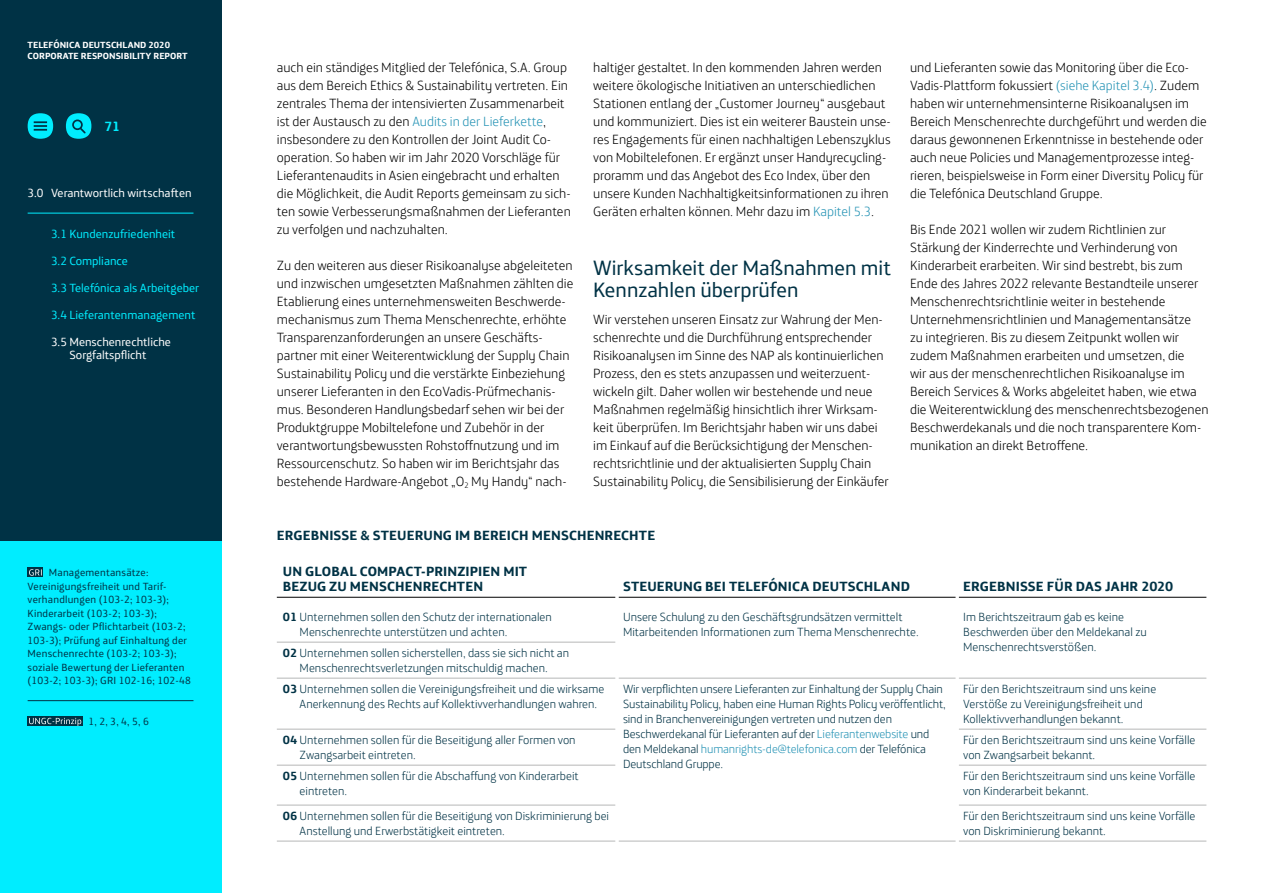
<style>
.page{position:relative;width:1263px;height:893px;background:#fff}
.page>*{position:absolute;margin:0;border:0;box-sizing:border-box;transform-origin:0 0}
.t1{font:21px/22.5px "Telefonica";color:#003245}
.t2{font:300 13.5px/18px "Telefonica";color:#000}
.t3{font:700 13.5px/15px "Telefonica";letter-spacing:.01em;color:#003245}
.t4{font:700 13.5px "Telefonica";color:#00edff}
.t5{font:300 12px/15px "Telefonica";color:#003245}
.t6{font:12px "Telefonica";color:#00edff}
.t7{font:12px/13.5px "Telefonica";color:#fff;text-align:center}
.t8{font:10.5px/13.5px "Telefonica";letter-spacing:.02em;color:#003245}
.t9{font:700 9px/10.8px "Telefonica";color:#fff}
.s1{color:#2593b5}
.s2{font-weight:700}
</style>
<div class="page">
<hr style="left:277px;top:597px;width:338px;height:1px;background:#000">
<hr style="left:618px;top:597px;width:338px;height:1px;background:#000">
<hr style="left:959px;top:597px;width:247px;height:1px;background:#000">
<hr style="left:277px;top:642px;width:338px;height:1px;background:#b6b7b7">
<hr style="left:277px;top:678px;width:338px;height:1px;background:#b6b7b7">
<hr style="left:618px;top:678px;width:338px;height:1px;background:#b6b7b7">
<hr style="left:959px;top:678px;width:247px;height:1px;background:#b6b7b7">
<hr style="left:277px;top:729px;width:338px;height:1px;background:#b6b7b7">
<hr style="left:959px;top:729px;width:247px;height:1px;background:#b6b7b7">
<hr style="left:277px;top:765px;width:338px;height:1px;background:#b6b7b7">
<hr style="left:959px;top:765px;width:247px;height:1px;background:#b6b7b7">
<hr style="left:277px;top:805px;width:338px;height:1px;background:#b6b7b7">
<hr style="left:959px;top:805px;width:247px;height:1px;background:#b6b7b7">
<hr style="left:277px;top:841px;width:338px;height:1px;background:#b6b7b7">
<hr style="left:618px;top:841px;width:338px;height:1px;background:#b6b7b7">
<hr style="left:959px;top:841px;width:247px;height:1px;background:#b6b7b7">
<div style="left:0;top:540px;width:221px;height:353px;background:#00edff"></div>
<div style="left:0;top:0;width:221px;height:540px;background:#003245"></div>
<svg style="left:66px;top:113px;width:25px;height:26px"></svg>
<svg style="left:28px;top:113px;width:25px;height:26px"></svg>
<hr style="left:28px;top:213px;width:165px;height:1px;background:#00edff">
<div style="left:28px;top:568px;width:15px;height:9px;background:#003245"></div>
<svg style="left:29px;top:569px;width:13px;height:7px"></svg>
<svg style="left:28px;top:716px;width:55px;height:10px"></svg>
<svg style="left:29px;top:718px;width:52px;height:8px"></svg>
<hr style="left:28px;top:700px;width:165px;height:1px;background:#003245">
<p class="t9" style="left:28px;top:39px;width:162px">TELEFÓNICA DEUTSCHLAND 2020<br>CORPORATE RESPONSIBILITY REPORT</p>
<p class="t4" style="left:104px;top:114px;width:18px">71</p>
<p class="t7" style="left:28px;top:185px;width:165px">3.0 Verantwortlich wirtschaften</p>
<p class="t6" style="left:51px;top:224px;width:126px">3.1 Kundenzufriedenheit</p>
<p class="t6" style="left:51px;top:251px;width:78px">3.2 Compliance</p>
<p class="t6" style="left:51px;top:278px;width:150px">3.3 Telefónica als Arbeitgeber</p>
<p class="t6" style="left:51px;top:305px;width:146px">3.4 Lieferantenmanagement</p>
<p class="t7" style="left:51px;top:334px;width:122px">3.5 Menschenrechtliche<br>Sorgfaltspflicht</p>
<p class="t8" style="left:28px;top:565px;width:165px;text-indent:21px">Managementansätze:<br>Vereinigungsfreiheit und Tarif&shy;verhandlungen (103-2; 103-3);<br>Kinderarbeit (103-2; 103-3);<br>Zwangs- oder Pflichtarbeit (103-2;<br>103-3); Prüfung auf Einhaltung der<br>Menschenrechte (103-2; 103-3); soziale Bewertung der Lieferanten (103-2; 103-3); GRI 102-16; 102-48</p>
<p class="t8" style="left:88px;top:713px;width:62px">1, 2, 3, 4, 5, 6</p>
<p class="t2" style="left:277px;top:56px;width:295px">auch ein ständiges Mitglied der Telefónica, S.A. Group aus dem Bereich Ethics &amp; Sustainability vertreten. Ein zentrales Thema der intensivierten Zusammenarbeit ist der Austausch zu den <span class="s1">Audits in der Lieferkette</span>, insbesondere zu den Kontrollen der Joint Audit Co&shy;operation. So haben wir im Jahr 2020 Vorschläge für Lieferantenaudits in Asien eingebracht und erhalten die Möglichkeit, die Audit Reports gemeinsam zu sich&shy;ten sowie Verbesserungsmaßnahmen der Lieferanten zu verfolgen und nachzuhalten.</p>
<p class="t2" style="left:277px;top:254px;width:298px">Zu den weiteren aus dieser Risikoanalyse abgeleiteten und inzwischen umgesetzten Maßnahmen zählten die Etablierung eines unternehmensweiten Beschwerde&shy;mechanismus zum Thema Menschenrechte, erhöhte Transparenzanforderungen an unsere Geschäfts&shy;partner mit einer Weiterentwicklung der Supply Chain Sustainability Policy und die verstärkte Einbeziehung unserer Lieferanten in den EcoVadis-Prüfmechanis&shy;mus. Besonderen Handlungsbedarf sehen wir bei der Produktgruppe Mobiltelefone und Zubehör in der verantwortungsbewussten Rohstoffnutzung und im Ressourcenschutz. So haben wir im Berichtsjahr das bestehende Hardware-Angebot „O<sub>2</sub> My Handy“ nach-</p>
<p class="t2" style="left:593px;top:56px;width:299px">haltiger gestaltet. In den kommenden Jahren werden weitere ökologische Initiativen an unterschiedlichen Stationen entlang der „Customer Journey“ ausgebaut und kommuniziert. Dies ist ein weiterer Baustein unse&shy;res Engagements für einen nachhaltigen Lebenszyklus von Mobiltelefonen. Er ergänzt unser Handyrecycling&shy;proramm und das Angebot des Eco Index, über den unsere Kunden Nachhaltigkeitsinformationen zu ihren Geräten erhalten können. Mehr dazu im <span class="s1">Kapitel 5.3</span>.</p>
<h1 class="t1" style="left:593px;top:254px;width:299px">Wirksamkeit der Maßnahmen mit<br>Kennzahlen überprüfen</h1>
<p class="t2" style="left:593px;top:308px;width:297px">Wir verstehen unseren Einsatz zur Wahrung der Men&shy;schenrechte und die Durchführung entsprechender Risikoanalysen im Sinne des NAP als kontinuierlichen Prozess, den es stets anzupassen und weiterzuent&shy;wickeln gilt. Daher wollen wir bestehende und neue Maßnahmen regelmäßig hinsichtlich ihrer Wirksam&shy;keit überprüfen. Im Berichtsjahr haben wir uns dabei im Einkauf auf die Berücksichtigung der Menschen&shy;rechtsrichtlinie und der aktualisierten Supply Chain Sustainability Policy, die Sensibilisierung der Einkäufer</p>
<p class="t2" style="left:910px;top:56px;width:298px">und Lieferanten sowie das Monitoring über die Eco-Vadis-Plattform fokussiert <span class="s1">(siehe Kapitel 3.4)</span>. Zudem haben wir unternehmensinterne Risikoanalysen im Bereich Menschenrechte durchgeführt und werden die daraus gewonnenen Erkenntnisse in bestehende oder auch neue Policies und Managementprozesse integ&shy;rieren, beispielsweise in Form einer Diversity Policy für die Telefónica Deutschland Gruppe.</p>
<p class="t2" style="left:910px;top:218px;width:300px">Bis Ende 2021 wollen wir zudem Richtlinien zur Stärkung der Kinderrechte und Verhinderung von Kinderarbeit erarbeiten. Wir sind bestrebt, bis zum Ende des Jahres 2022 relevante Bestandteile unserer Menschenrechtsrichtlinie weiter in bestehende Unternehmensrichtlinien und Managementansätze<br>zu integrieren. Bis zu diesem Zeitpunkt wollen wir zudem Maßnahmen erarbeiten und umsetzen, die<br>wir aus der menschenrechtlichen Risikoanalyse im Bereich Services &amp; Works abgeleitet haben, wie etwa die Weiterentwicklung des menschenrechtsbezogenen Beschwerdekanals und die noch transparentere Kom&shy;munikation an direkt Betroffene.</p>
<p class="t3" style="left:277px;top:526px;width:380px">ERGEBNISSE &amp; STEUERUNG IM BEREICH MENSCHENRECHTE</p>
<p class="t3" style="left:283px;top:563px;width:246px">UN GLOBAL COMPACT-PRINZIPIEN MIT<br>BEZUG ZU MENSCHENRECHTEN</p>
<p class="t3" style="left:623px;top:578px;width:288px">STEUERUNG BEI TELEFÓNICA DEUTSCHLAND</p>
<p class="t3" style="left:963px;top:578px;width:211px">ERGEBNISSE FÜR DAS JAHR 2020</p>
<p class="t5" style="left:300px;top:608px;width:254px;text-indent:-17px"><span class="s2">01</span> Unternehmen sollen den Schutz der internationalen<br>Menschenrechte unterstützen und achten.</p>
<p class="t5" style="left:623px;top:608px;width:297px">Unsere Schulung zu den Geschäftsgrundsätzen vermittelt<br>Mitarbeitenden Informationen zum Thema Menschenrechte.</p>
<p class="t5" style="left:963px;top:608px;width:185px">Im Berichtszeitraum gab es keine<br>Beschwerden über den Meldekanal zu<br>Menschenrechtsverstößen.</p>
<p class="t5" style="left:283px;top:644px;width:288px;text-align:center"><span class="s2">02</span> Unternehmen sollen sicherstellen, dass sie sich nicht an<br>Menschenrechtsverletzungen mitschuldig machen.</p>
<p class="t5" style="left:300px;top:680px;width:306px;text-indent:-17px"><span class="s2">03</span> Unternehmen sollen die Vereinigungsfreiheit und die wirksame<br>Anerkennung des Rechts auf Kollektivverhandlungen wahren.</p>
<p class="t5" style="left:623px;top:680px;width:324px">Wir verpflichten unsere Lieferanten zur Einhaltung der Supply Chain Sustainability Policy, haben eine Human Rights Policy veröffentlicht, sind in Branchenvereinigungen vertreten und nutzen den Beschwerdekanal für Lieferanten auf der <span class="s1">Lieferantenwebsite</span> und den Meldekanal <span class="s1">humanrights-de@telefonica.com</span> der Telefónica Deutschland Gruppe.</p>
<p class="t5" style="left:963px;top:680px;width:195px">Für den Berichtszeitraum sind uns keine<br>Verstöße zu Vereinigungsfreiheit und<br>Kollektivverhandlungen bekannt.</p>
<p class="t5" style="left:300px;top:731px;width:278px;text-indent:-17px"><span class="s2">04</span> Unternehmen sollen für die Beseitigung aller Formen von<br>Zwangsarbeit eintreten.</p>
<p class="t5" style="left:963px;top:731px;width:234px">Für den Berichtszeitraum sind uns keine Vorfälle von Zwangsarbeit bekannt.</p>
<p class="t5" style="left:300px;top:767px;width:281px;text-indent:-17px"><span class="s2">05</span> Unternehmen sollen für die Abschaffung von Kinderarbeit eintreten.</p>
<p class="t5" style="left:963px;top:767px;width:234px">Für den Berichtszeitraum sind uns keine Vorfälle von Kinderarbeit bekannt.</p>
<p class="t5" style="left:300px;top:807px;width:311px;text-indent:-17px"><span class="s2">06</span> Unternehmen sollen für die Beseitigung von Diskriminierung bei<br>Anstellung und Erwerbstätigkeit eintreten.</p>
<p class="t5" style="left:963px;top:807px;width:234px">Für den Berichtszeitraum sind uns keine Vorfälle von Diskriminierung bekannt.</p>
</div>
